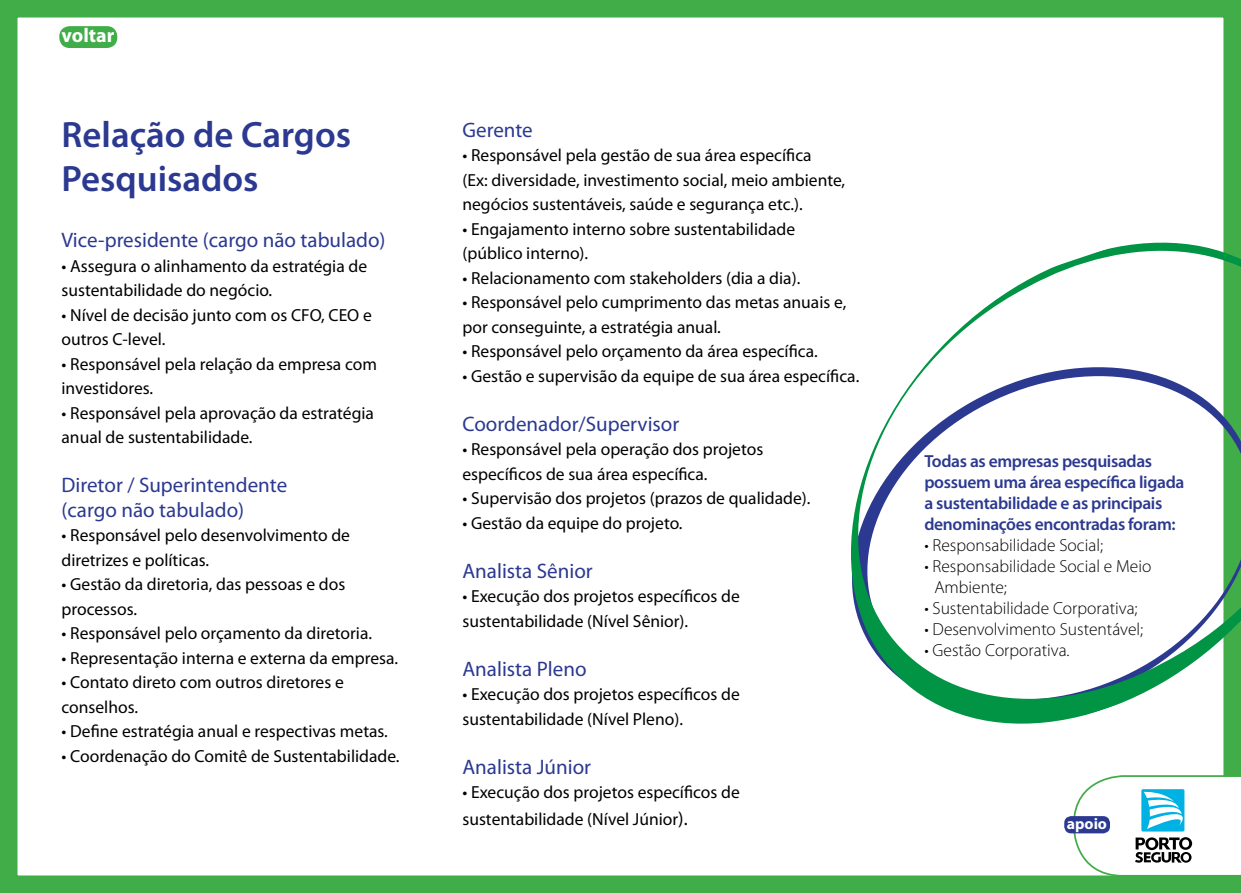
<style>
.page{position:relative;width:1241px;height:893px;background:#fff}
.page>*{position:absolute;margin:0;border:0;box-sizing:border-box;transform-origin:0 0}
.t1{font:600 36.75px/44.1px "Myriad Pro";color:#2b3990}
.t2{font:21px/24.5px "Myriad Pro";color:#2b3990}
.t3{font:700 19.95px "Myriad Pro";color:#fff}
.t4{font:17.5px/24.5px "Myriad Pro";color:#000}
.t5{font:300 17.5px/21px "Myriad Pro";color:#000}
.t6{font:600 17.5px/21px "Myriad Pro";letter-spacing:-.02em;color:#2b3990}
.t7{font:700 15.75px "Myriad Pro";color:#fff}
.s1{font-size:19.25px}
</style>
<div class="page">
<div style="left:0;top:0;width:1240px;height:893px;border:18px solid #41ad49"></div>
<div style="left:59px;top:26px;width:58px;height:22px;background:#41ad49;border-radius:10px"></div>
<svg style="left:851px;top:209px;width:389px;height:549px"></svg>
<div style="left:1064px;top:816px;width:45px;height:17px;background:#2b3990;border-radius:7px"></div>
<svg style="left:1072px;top:775px;width:168px;height:102px"></svg>
<p class="t3" style="left:62px;top:22px;width:54px">voltar</p>
<h1 class="t1" style="left:62px;top:112px;width:291px">Relação de Cargos<br>Pesquisados</h1>
<p class="t2" style="left:62px;top:228px;width:325px">Vice-presidente (cargo não tabulado)</p>
<p class="t4" style="left:62px;top:253px;width:307px">• Assegura o alinhamento da estratégia de sustentabilidade do negócio.</p>
<p class="t4" style="left:62px;top:302px;width:312px">• Nível de decisão junto com os CFO, CEO e outros C-level.</p>
<p class="t4" style="left:62px;top:351px;width:317px">• Responsável pela relação da empresa com investidores.</p>
<p class="t4" style="left:62px;top:400px;width:314px">• Responsável pela aprovação da estratégia anual de sustentabilidade.</p>
<p class="t2" style="left:62px;top:473px;width:227px">Diretor / Superintendente (cargo não tabulado)</p>
<p class="t4" style="left:62px;top:523px;width:290px">• Responsável pelo desenvolvimento de diretrizes e políticas.</p>
<p class="t4" style="left:62px;top:572px;width:285px">• Gestão da diretoria, das pessoas e dos processos.</p>
<p class="t4" style="left:62px;top:621px;width:312px">• Responsável pelo orçamento da diretoria.</p>
<p class="t4" style="left:62px;top:645px;width:338px">• Representação interna e externa da empresa.</p>
<p class="t4" style="left:62px;top:670px;width:284px">• Contato direto com outros diretores e conselhos.</p>
<p class="t4" style="left:62px;top:719px;width:328px">• Define estratégia anual e respectivas metas.</p>
<p class="t4" style="left:62px;top:743px;width:339px">• Coordenação do Comitê de Sustentabilidade.</p>
<p class="t2" style="left:462px;top:117px;width:72px">Gerente</p>
<p class="t4" style="left:462px;top:143px;width:384px">• Responsável pela gestão de sua área específica<br>(Ex: diversidade, investimento social, meio ambiente, negócios sustentáveis, saúde e segurança etc.).</p>
<p class="t4" style="left:462px;top:216px;width:334px">• Engajamento interno sobre sustentabilidade (público interno).</p>
<p class="t4" style="left:462px;top:265px;width:339px">• Relacionamento com stakeholders (dia a dia).</p>
<p class="t4" style="left:462px;top:290px;width:385px">• Responsável pelo cumprimento das metas anuais e, por conseguinte, a estratégia anual.</p>
<p class="t4" style="left:462px;top:339px;width:357px">• Responsável pelo orçamento da área específica.</p>
<p class="t4" style="left:462px;top:363px;width:398px">• Gestão e supervisão da equipe de sua área específica.</p>
<p class="t2" style="left:462px;top:411px;width:218px">Coordenador/Supervisor</p>
<p class="t4" style="left:462px;top:437px;width:302px">• Responsável pela operação dos projetos específicos de sua área específica.</p>
<p class="t4" style="left:462px;top:486px;width:349px">• Supervisão dos projetos (prazos de qualidade).</p>
<p class="t4" style="left:462px;top:510px;width:221px">• Gestão da equipe do projeto.</p>
<p class="t2" style="left:462px;top:558px;width:132px">Analista Sênior</p>
<p class="t4" style="left:462px;top:584px;width:279px">• Execução dos projetos específicos de sustentabilidade (Nível Sênior).</p>
<p class="t2" style="left:462px;top:656px;width:126px">Analista Pleno</p>
<p class="t4" style="left:462px;top:682px;width:279px">• Execução dos projetos específicos de sustentabilidade (Nível Pleno).</p>
<p class="t2" style="left:462px;top:754px;width:130px">Analista Júnior</p>
<p class="t4" style="left:462px;top:779px;width:279px;line-height:26.2px">• Execução dos projetos específicos de sustentabilidade (Nível Júnior<span class="s1">).</span></p>
<p class="t6" style="left:924px;top:450px;width:261px">Todas as empresas pesquisadas possuem uma área específica ligada a sustentabilidade e as principais denominações encontradas foram:</p>
<p class="t5" style="left:924px;top:535px;width:180px">• Responsabilidade Social;</p>
<p class="t5" style="left:934px;top:556px;width:218px;text-indent:-10px">• Responsabilidade Social e Meio<br>Ambiente;</p>
<p class="t5" style="left:924px;top:598px;width:215px">• Sustentabilidade Corporativa;</p>
<p class="t5" style="left:924px;top:619px;width:220px">• Desenvolvimento Sustentável;</p>
<p class="t5" style="left:924px;top:640px;width:147px">• Gestão Corporativa.</p>
<p class="t7" style="left:1066px;top:813px;width:42px">apoio</p>
</div>
